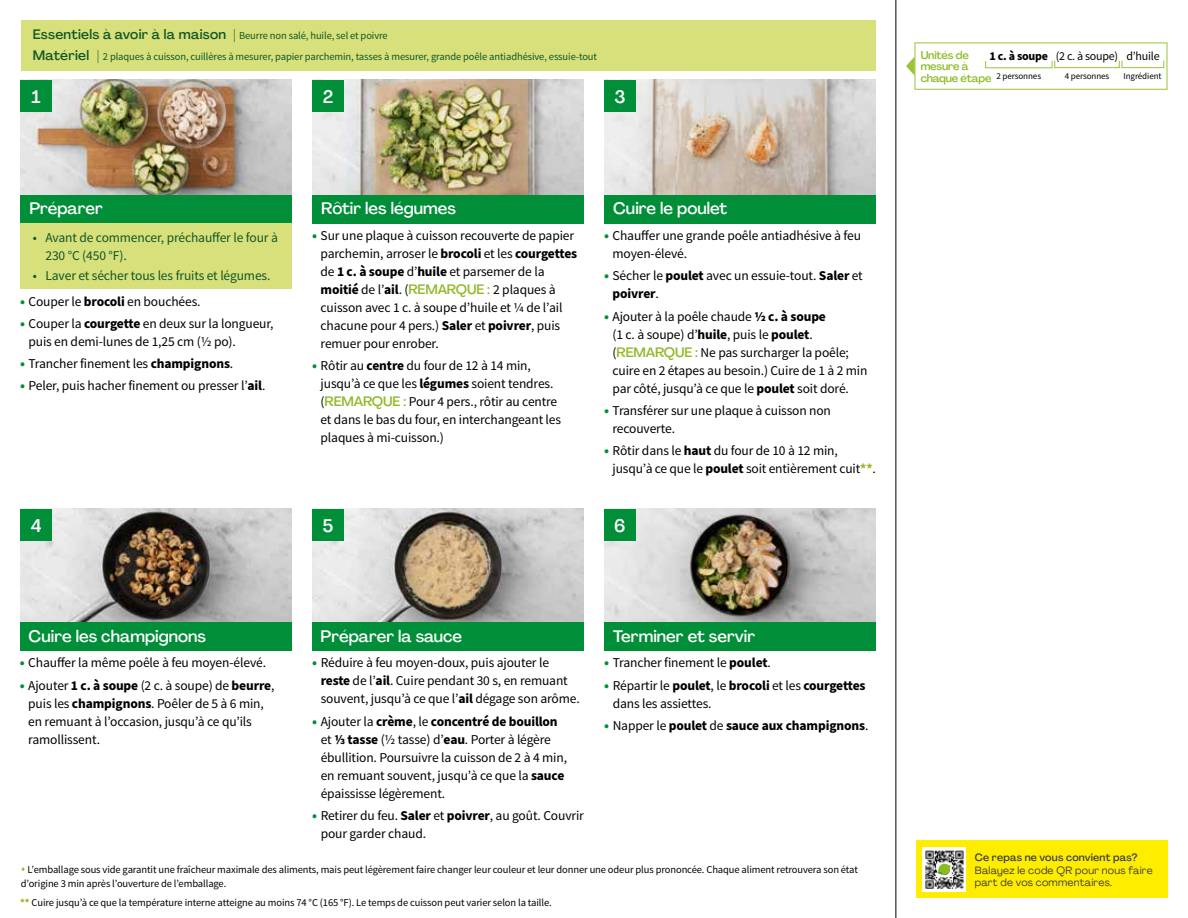
<style>
.page{position:relative;width:1188px;height:918px;background:#fff}
.page>*{position:absolute;margin:0;border:0;box-sizing:border-box;transform-origin:0 0}
.t1{font:500 18px "Agrandir";color:#fff}
.t2{font:500 16.5px "Agrandir";color:#fff}
.t3{font:13.5px/18px "Source Sans Pro";letter-spacing:-.01em;color:#000}
.t4{font:13.5px/18px "Source Sans Pro";letter-spacing:-.01em;color:#115628}
.t5{font:700 13.5px "Source Sans Pro";letter-spacing:-.01em;color:#000}
.t6{font:500 13.5px "Agrandir";letter-spacing:.02em;color:#115628}
.t7{font:12px "Source Sans Pro";letter-spacing:-.02em;color:#000}
.t8{font:500 11.1px/11.7px "Agrandir";letter-spacing:-.015em;color:#89bd24}
.t9{font:10.5px/13.5px "Source Sans Pro";letter-spacing:-.01em;color:#000}
.t10{font:10.5px "Source Sans Pro";letter-spacing:-.01em;color:#115628}
.t11{font:10.5px/12.8px "Agrandir";letter-spacing:.02em;color:#3c3c3b}
.t12{font:500 10.5px "Agrandir";letter-spacing:.02em;color:#3c3c3b}
.t13{font:9px "Source Sans Pro";letter-spacing:-.01em;color:#000}
.s1{font-family:"Agrandir";font-weight:500;font-size:13.5px}
.s2{font-weight:700;font-size:14.25px;color:#008e38}
.s3{font-weight:700}
.s4{font-family:"Agrandir";font-weight:500;color:#93b829}
.s5{font-weight:700;color:#93b829}
.s6{font-size:14.25px;color:#008e38}
.s7{font-weight:400}
.s8{color:#93b829}
</style>
<div class="page">
<img style="left:20px;top:509px;width:272px;height:113px">
<img style="left:312px;top:509px;width:272px;height:113px">
<img style="left:604px;top:509px;width:272px;height:113px">
<img style="left:20px;top:80px;width:272px;height:115px">
<img style="left:312px;top:80px;width:272px;height:115px">
<img style="left:604px;top:80px;width:272px;height:115px">
<div style="left:312px;top:195px;width:272px;height:29px;background:#008e38"></div>
<div style="left:20px;top:195px;width:272px;height:29px;background:#008e38"></div>
<div style="left:20px;top:622px;width:272px;height:29px;background:#008e38"></div>
<div style="left:312px;top:622px;width:272px;height:29px;background:#008e38"></div>
<div style="left:604px;top:622px;width:272px;height:29px;background:#008e38"></div>
<div style="left:604px;top:195px;width:272px;height:29px;background:#008e38"></div>
<div style="left:21px;top:20px;width:855px;height:51px;background:#d7e07a"></div>
<div style="left:20px;top:224px;width:272px;height:65px;background:#d7e07a"></div>
<hr style="left:896px;top:0;width:1px;height:918px;background:#000">
<div style="left:20px;top:509px;width:32px;height:32px;background:#008e38"></div>
<div style="left:20px;top:80px;width:32px;height:32px;background:#008e38"></div>
<div style="left:312px;top:509px;width:32px;height:32px;background:#008e38"></div>
<div style="left:312px;top:80px;width:32px;height:32px;background:#008e38"></div>
<div style="left:604px;top:509px;width:32px;height:32px;background:#008e38"></div>
<div style="left:604px;top:80px;width:32px;height:32px;background:#008e38"></div>
<svg style="left:906px;top:56px;width:9px;height:20px"></svg>
<div style="left:915px;top:43px;width:252px;height:47px;border:1px solid #9ac43a"></div>
<div style="left:1054px;top:60px;width:66px;height:8px;border:1px solid #9ac43a"></div>
<div style="left:1122px;top:60px;width:42px;height:8px;border:1px solid #9ac43a"></div>
<div style="left:916px;top:840px;width:252px;height:58px;background:#ffed00"></div>
<img style="left:923px;top:847px;width:43px;height:45px">
<svg style="left:938px;top:864px;width:13px;height:11px"></svg>
<p class="t6" style="left:33px;top:26px;width:195px">Essentiels à avoir à la maison</p>
<p class="t10" style="left:233px;top:29px;width:156px"><span class="s1">|</span> Beurre non salé, huile, sel et poivre</p>
<p class="t6" style="left:33px;top:47px;width:58px">Matériel</p>
<p class="t10" style="left:97px;top:50px;width:501px"><span class="s1">|</span> 2 plaques à cuisson, cuillères à mesurer, papier parchemin, tasses à mesurer, grande poêle antiadhésive, essuie-tout</p>
<h1 class="t1" style="left:32px;top:86px;width:11px">1</h1>
<h1 class="t1" style="left:323px;top:86px;width:12px">2</h1>
<h1 class="t1" style="left:614px;top:85px;width:13px">3</h1>
<p class="t2" style="left:29px;top:198px;width:75px">Préparer</p>
<p class="t2" style="left:321px;top:198px;width:136px">Rôtir les légumes</p>
<p class="t2" style="left:613px;top:198px;width:116px">Cuire le poulet</p>
<p class="t4" style="left:45px;top:229px;width:234px;text-indent:-13px">• Avant de commencer, préchauffer le four à<br>230 °C (450 °F).</p>
<p class="t4" style="left:33px;top:267px;width:239px">• Laver et sécher tous les fruits et légumes.</p>
<p class="t3" style="left:20px;top:292px;width:182px"><span class="s2">•</span> Couper le <span class="s3">brocoli</span> en bouchées.</p>
<p class="t3" style="left:29px;top:315px;width:247px;text-indent:-9px"><span class="s2">•</span> Couper la <span class="s3">courgette</span> en deux sur la longueur, puis en demi-lunes de 1,25 cm (½ po).</p>
<p class="t3" style="left:20px;top:355px;width:215px"><span class="s2">•</span> Trancher finement les <span class="s3">champignons</span>.</p>
<p class="t3" style="left:20px;top:377px;width:247px"><span class="s2">•</span> Peler, puis hacher finement ou presser l’<span class="s3">ail</span>.</p>
<p class="t3" style="left:321px;top:227px;width:258px;text-indent:-9px"><span class="s2">•</span> Sur une plaque à cuisson recouverte de papier parchemin, arroser le <span class="s3">brocoli</span> et les <span class="s3">courgettes </span>de <span class="s3">1 c. à soupe</span> d’<span class="s3">huile</span> et parsemer de la <span class="s3">moitié</span> de l’<span class="s3">ail</span>. (<span class="s4">REMARQUE :</span> 2 plaques à cuisson avec 1 c. à soupe d’huile et ¼ de l’ail chacune pour 4 pers.) <span class="s3">Saler</span> et <span class="s3">poivrer</span>, puis remuer pour enrober.</p>
<p class="t3" style="left:321px;top:357px;width:242px;text-indent:-9px"><span class="s2">•</span> Rôtir au <span class="s3">centre</span> du four de 12 à 14 min, jusqu’à ce que les <span class="s3">légumes</span> soient tendres. (<span class="s4">REMARQUE :</span> Pour 4 pers., rôtir au centre et dans le bas du four, en interchangeant les plaques à mi-cuisson.)</p>
<p class="t3" style="left:613px;top:227px;width:250px;text-indent:-9px"><span class="s2">•</span> Chauffer une grande poêle antiadhésive à feu moyen-élevé.</p>
<p class="t3" style="left:613px;top:267px;width:252px;text-indent:-9px"><span class="s2">•</span> Sécher le <span class="s3">poulet</span> avec un essuie-tout. <span class="s3">Saler</span> et <span class="s3">poivrer</span>.</p>
<p class="t3" style="left:613px;top:307px;width:256px;text-indent:-9px"><span class="s2">•</span> Ajouter à la poêle chaude <span class="s3">½ c. à soupe<br></span>(1 c. à soupe) d’<span class="s3">huile</span>, puis le <span class="s3">poulet</span>. (<span class="s4">REMARQUE :</span> Ne pas surcharger la poêle; cuire en 2 étapes au besoin.) Cuire de 1 à 2 min par côté, jusqu’à ce que le <span class="s3">poulet</span> soit doré.</p>
<p class="t3" style="left:613px;top:402px;width:220px;text-indent:-9px"><span class="s2">•</span> Transférer sur une plaque à cuisson non recouverte.</p>
<p class="t3" style="left:613px;top:442px;width:265px;text-indent:-9px"><span class="s2">•</span> Rôtir dans le <span class="s3">haut</span> du four de 10 à 12 min, jusqu’à ce que le <span class="s3">poulet</span> soit entièrement cuit<span class="s5">**</span>.</p>
<h1 class="t1" style="left:31px;top:514px;width:12px">4</h1>
<h1 class="t1" style="left:323px;top:514px;width:12px">5</h1>
<h1 class="t1" style="left:614px;top:514px;width:13px">6</h1>
<p class="t2" style="left:29px;top:626px;width:179px">Cuire les champignons</p>
<p class="t2" style="left:321px;top:626px;width:143px">Préparer la sauce</p>
<p class="t2" style="left:613px;top:626px;width:144px">Terminer et servir</p>
<p class="t3" style="left:20px;top:654px;width:248px"><span class="s2">•</span> Chauffer la même poêle à feu moyen-élevé.</p>
<p class="t3" style="left:28px;top:676px;width:248px;text-indent:-9px"><span class="s2">•</span> Ajouter <span class="s3">1 c. à soupe</span> (2 c. à soupe) de <span class="s3">beurre</span>, puis les <span class="s3">champignons</span>. Poêler de 5 à 6 min, en remuant à l’occasion, jusqu’à ce qu’ils ramollissent.</p>
<p class="t3" style="left:321px;top:654px;width:261px;text-indent:-9px"><span class="s2">•</span> Réduire à feu moyen-doux, puis ajouter le <span class="s3">reste</span> de l’<span class="s3">ail</span>. Cuire pendant 30 s, en remuant souvent, jusqu’à ce que l’<span class="s3">ail</span> dégage son arôme.</p>
<p class="t3" style="left:321px;top:712px;width:248px;text-indent:-9px"><span class="s2">•</span> Ajouter la <span class="s3">crème</span>, le <span class="s3">concentré de bouillon </span>et <span class="s3">1/3 tasse</span> (½ tasse) d’<span class="s3">eau</span>. Porter à légère ébullition. Poursuivre la cuisson de 2 à 4 min, en remuant souvent, jusqu’à ce que la <span class="s3">sauce </span>épaississe légèrement.</p>
<p class="t3" style="left:321px;top:807px;width:265px;text-indent:-9px"><span class="s2">•</span> Retirer du feu. <span class="s3">Saler</span> et <span class="s3">poivrer</span>, au goût. Couvrir pour garder chaud.</p>
<p class="t3" style="left:604px;top:654px;width:168px"><span class="s2">•</span> Trancher finement le <span class="s3">poulet</span>.</p>
<p class="t3" style="left:613px;top:676px;width:254px;text-indent:-9px"><span class="s2">•</span> Répartir le <span class="s3">poulet</span>, le <span class="s3">brocoli</span> et les <span class="s3">courgettes </span>dans les assiettes.</p>
<p class="t5" style="left:604px;top:716px;width:266px"><span class="s6">•</span> <span class="s7">Napper le</span> poulet <span class="s7">de</span> sauce aux champignons<span class="s7">.</span></p>
<p class="t9" style="left:21px;top:863px;width:839px"><span class="s8">▲</span> L’emballage sous vide garantit une fraîcheur maximale des aliments, mais peut légèrement faire changer leur couleur et leur donner une odeur plus prononcée. Chaque aliment retrouvera son état d’origine 3 min après l’ouverture de l’emballage.</p>
<p class="t9" style="left:20px;top:896px;width:533px"><span class="s5">**</span> Cuire jusqu’à ce que la température interne atteigne au moins 74 °C (165 °F). Le temps de cuisson peut varier selon la taille.</p>
<p class="t8" style="left:921px;top:49px;width:72px">Unités de mesure à chaque étape</p>
<p class="t7" style="left:990px;top:48px;width:172px"><span class="s3">1 c. à soupe</span> (2 c. à soupe) d’huile</p>
<p class="t13" style="left:997px;top:70px;width:46px">2 personnes</p>
<p class="t13" style="left:1065px;top:70px;width:46px">4 personnes</p>
<p class="t13" style="left:1123px;top:70px;width:40px">Ingrédient</p>
<p class="t12" style="left:975px;top:851px;width:164px">Ce repas ne vous convient pas?</p>
<p class="t11" style="left:975px;top:863px;width:179px">Balayez le code QR pour nous faire part de vos commentaires.</p>
</div>
